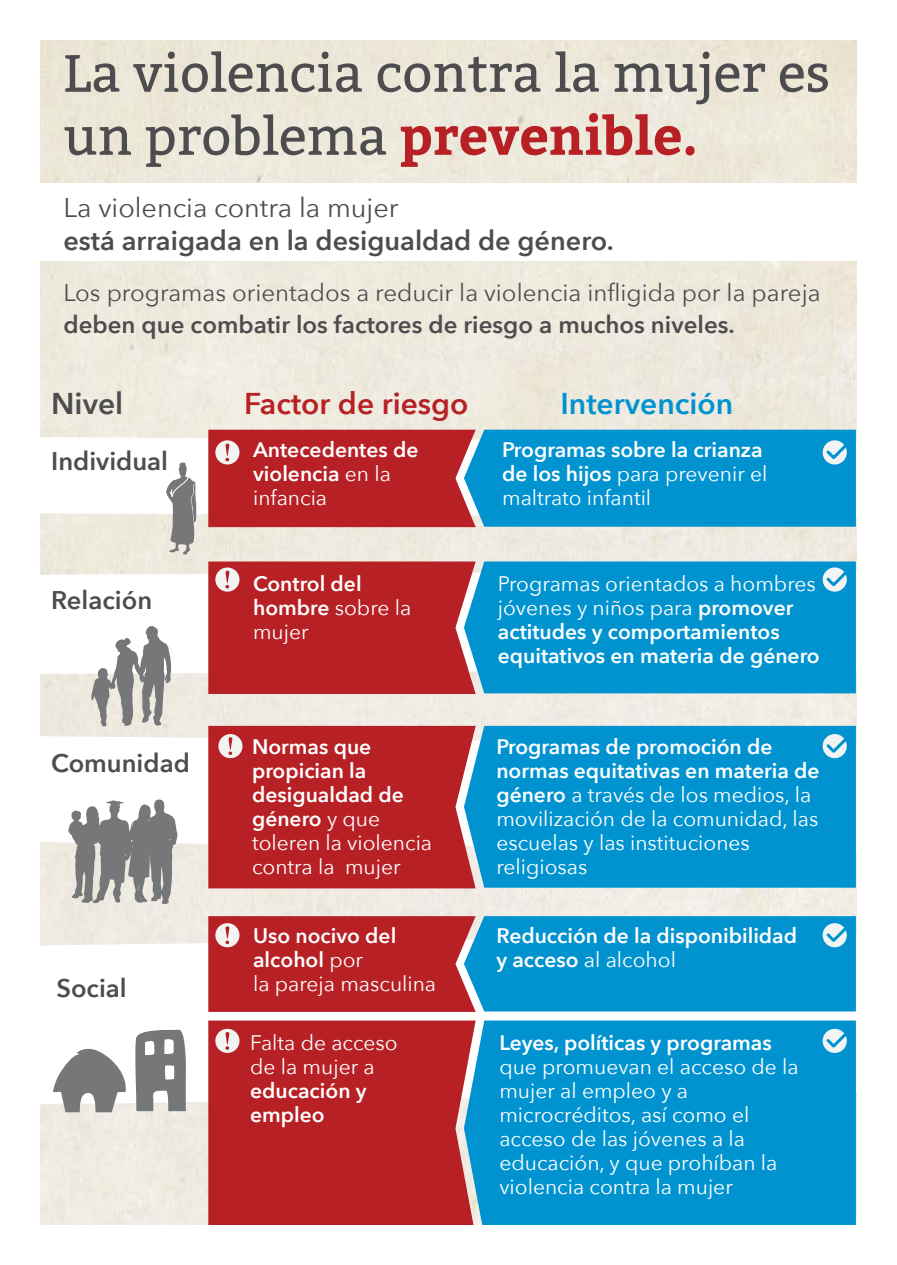
<style>
.page{position:relative;width:897px;height:1265px;background:#fff}
.page>*{position:absolute;margin:0;border:0;box-sizing:border-box;transform-origin:0 0}
.t1{font:52.5px/63px "Bitter";color:#4d4d4f}
.t2{font:600 30px "Avenir Next";color:#b72025}
.t3{font:600 30px "Avenir Next";color:#0093d0}
.t4{font:600 30px "Avenir Next";color:#4d4d4f}
.t5{font:600 27px "Avenir Next";color:#4d4d4f}
.t6{font:27px "Avenir Next";color:#4d4d4f}
.t7{font:600 25.5px "Avenir Next";color:#4d4d4f}
.t8{font:24px "Avenir Next";color:#4d4d4f}
.t9{font:600 24px "Avenir Next";color:#4d4d4f}
.t10{font:600 21px/24px "Avenir Next";color:#fff}
.t11{font:21px/24px "Avenir Next";color:#fff}
.s1{font-weight:700;color:#b72025}
.s2{font-weight:400}
.s3{font-weight:600}
</style>
<div class="page">
<img style="left:40px;top:40px;width:816px;height:1185px">
<div style="left:10px;top:184px;width:868px;height:77px;background:#fff"></div>
<svg style="left:40px;top:437px;width:816px;height:81px"></svg>
<svg style="left:40px;top:570px;width:816px;height:104px"></svg>
<div style="left:475px;top:561px;width:380px;height:132px;background:#0093d0"></div>
<svg style="left:40px;top:736px;width:816px;height:114px"></svg>
<svg style="left:40px;top:933px;width:816px;height:171px"></svg>
<div style="left:475px;top:726px;width:380px;height:161px;background:#0093d0"></div>
<svg style="left:166px;top:461px;width:31px;height:93px"></svg>
<div style="left:475px;top:1020px;width:380px;height:205px;background:#0093d0"></div>
<div style="left:208px;top:1020px;width:267px;height:205px;background:#b72025"></div>
<svg style="left:91px;top:625px;width:80px;height:101px"></svg>
<svg style="left:68px;top:799px;width:109px;height:105px;background:#a1a1a0"></svg>
<div style="left:208px;top:561px;width:267px;height:133px;background:#b72025"></div>
<div style="left:208px;top:726px;width:267px;height:162px;background:#b72025"></div>
<div style="left:215px;top:1028px;width:24px;height:24px;background:#f2f3f3;border-radius:50%"></div>
<svg style="left:225px;top:1032px;width:4px;height:17px"></svg>
<svg style="left:208px;top:429px;width:647px;height:98px;background:#4f698e"></svg>
<div style="left:822px;top:567px;width:24px;height:24px;background:#f2f3f3;border-radius:50%"></div>
<svg style="left:823px;top:567px;width:28px;height:22px"></svg>
<div style="left:822px;top:734px;width:24px;height:24px;background:#f2f3f3;border-radius:50%"></div>
<svg style="left:823px;top:733px;width:28px;height:22px"></svg>
<svg style="left:208px;top:916px;width:647px;height:95px;background:#4e688e"></svg>
<div style="left:822px;top:1028px;width:24px;height:24px;background:#f2f3f3;border-radius:50%"></div>
<svg style="left:823px;top:1028px;width:28px;height:22px"></svg>
<svg style="left:53px;top:1047px;width:75px;height:65px"></svg>
<svg style="left:134px;top:1028px;width:52px;height:83px"></svg>
<h1 class="t1" style="left:63px;top:43px;width:768px">La violencia contra la mujer es un problema <span class="s1">prevenible.</span></h1>
<p class="t6" style="left:63px;top:190px;width:336px">La violencia contra la mujer</p>
<p class="t5" style="left:63px;top:223px;width:552px">está arraigada en la desigualdad de género.</p>
<p class="t8" style="left:63px;top:277px;width:758px">Los programas orientados a reducir la violencia infligida por la pareja</p>
<p class="t9" style="left:63px;top:309px;width:672px">deben que combatir los factores de riesgo a muchos niveles.</p>
<h2 class="t4" style="left:51px;top:384px;width:74px">Nivel</h2>
<h2 class="t2" style="left:244px;top:384px;width:226px">Factor de riesgo</h2>
<h2 class="t3" style="left:560px;top:384px;width:174px">Intervención</h2>
<p class="t7" style="left:51px;top:444px;width:118px">Individual</p>
<p class="t7" style="left:51px;top:583px;width:102px">Relación</p>
<p class="t7" style="left:51px;top:746px;width:140px">Comunidad</p>
<p class="t7" style="left:56px;top:971px;width:72px">Social</p>
<p class="t10" style="left:253px;top:439px;width:167px">Antecedentes de violencia <span class="s2">en la infancia</span></p>
<p class="t10" style="left:502px;top:439px;width:267px">Programas sobre la crianza de los hijos <span class="s2">para prevenir el maltrato infantil</span></p>
<p class="t10" style="left:253px;top:572px;width:160px">Control del hombre <span class="s2">sobre la mujer</span></p>
<p class="t10" style="left:498px;top:572px;width:323px"><span class="s2">Programas orientados a hombres jóvenes y niños para</span> promover actitudes y comportamientos equitativos en materia de género</p>
<p class="t10" style="left:252px;top:735px;width:181px">Normas que propician la desigualdad de género <span class="s2">y que toleren la violencia contra la mujer</span></p>
<p class="t11" style="left:496px;top:735px;width:325px"><span class="s3">Programas de promoción de normas equitativas en materia de género</span> a través de los medios, la movilización de la comunidad, las escuelas y las instituciones religiosas</p>
<p class="t11" style="left:253px;top:924px;width:184px"><span class="s3">Uso nocivo del alcohol</span> por<br>la pareja masculina</p>
<p class="t10" style="left:496px;top:924px;width:302px">Reducción de la disponibilidad y acceso <span class="s2">al alcohol</span></p>
<p class="t11" style="left:250px;top:1031px;width:149px">Falta de acceso de la mujer a</p>
<p class="t10" style="left:250px;top:1079px;width:118px">educación y empleo</p>
<p class="t10" style="left:499px;top:1031px;width:274px">Leyes, políticas y programas</p>
<p class="t11" style="left:499px;top:1055px;width:301px">que promuevan el acceso de la mujer al empleo y a microcréditos, así como el acceso de las jóvenes a la educación, y que prohíban la violencia contra la mujer</p>
</div>
